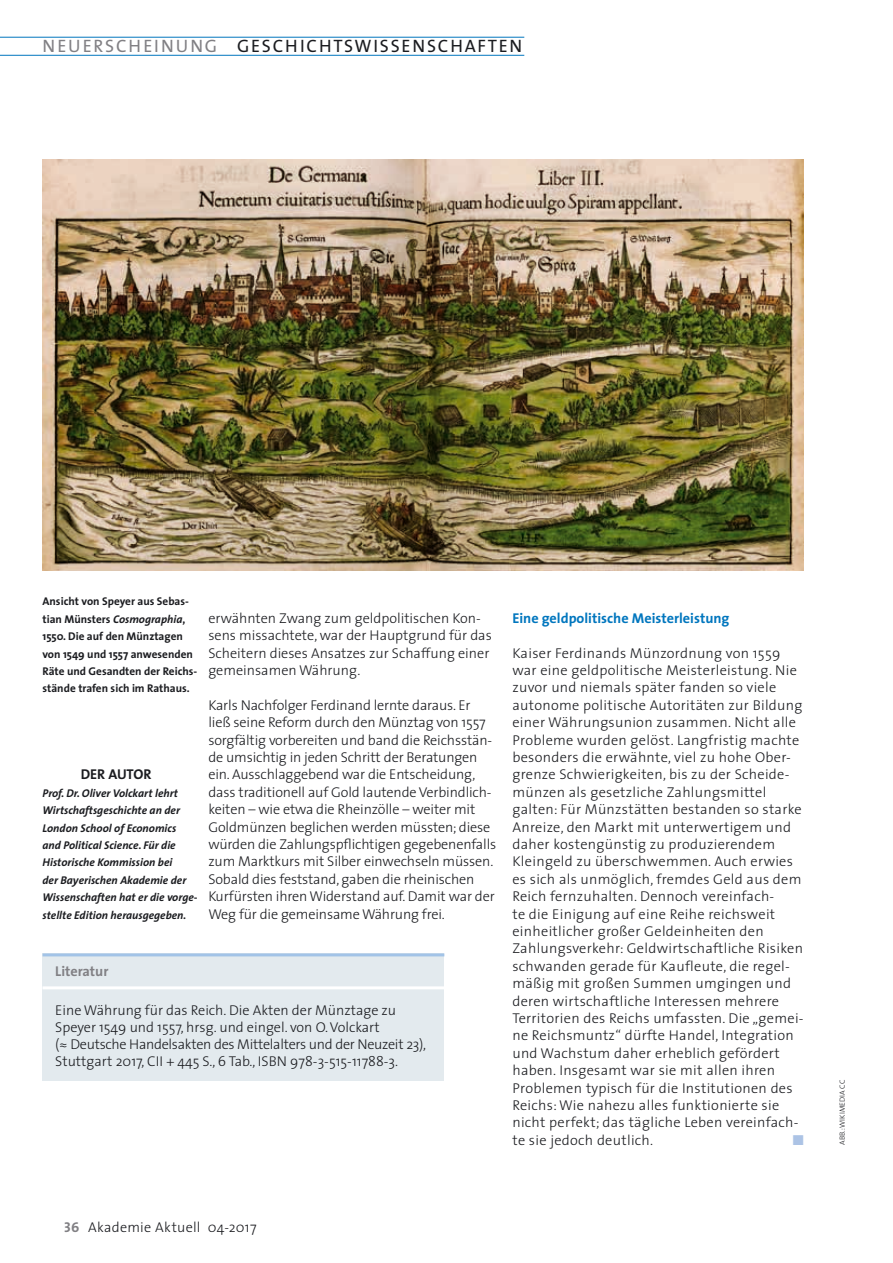
<style>
.page{position:relative;width:893px;height:1263px;background:#fff}
.page>*{position:absolute;margin:0;border:0;box-sizing:border-box;transform-origin:0 0}
.t1{font:18px "The Sans";letter-spacing:.1em;color:#1b1c20}
.t2{font:300 14.25px/17.4px "The Sans";letter-spacing:.02em;color:#1b1c20}
.t3{font:300 14.25px/17.4px "The Sans";letter-spacing:-.01em;color:#1b1c20}
.t4{font:300 14.25px/17.4px "The Sans";color:#1b1c20}
.t5{font:700 14.25px "The Sans";color:#0076be}
.t6{font:700 14.25px "The Sans";color:#818084}
.t7{font:700 14.25px "The Sans";letter-spacing:-.005em;color:#1b1c20}
.t8{font:14.25px "Zapf Dingbats ITC";color:#acc3e5}
.t9{font:italic 700 11.25px/17.4px "The Sans";color:#1b1c20}
.t10{font:700 11.25px/17.4px "The Sans";color:#1b1c20}
.t11{font:7.5px "The Sans Light Caps";color:#1b1c20}
.s1{color:#818084}
.s2{font-style:italic}
.s3{font-family:"The Sans Bold Caps";font-weight:400;color:#818084}
</style>
<div class="page">
<div style="left:43px;top:953px;width:401px;height:127px;background:#e3eaee"></div>
<hr style="left:43px;top:953px;width:401px;height:3px;background:#a2c3e7">
<hr style="left:43px;top:986px;width:401px;height:3px;background:#fff">
<img style="left:43px;top:159px;width:761px;height:411px">
<hr style="left:0;top:55px;width:524px;height:1px;background:#0076be">
<hr style="left:0;top:37px;width:524px;height:1px;background:#0076be">
<p class="t1" style="left:43px;top:31px;width:481px"><span class="s1">NEUERSCHEINUNG</span> GESCHICHTSWISSENSCHAFTEN</p>
<p class="t10" style="left:43px;top:593px;width:156px">Ansicht von Speyer aus Sebas&shy;tian Münsters <span class="s2">Cosmographia</span>,<br>1550. Die auf den Münztagen von 1549 und 1557 anwesenden<br>Räte und Gesandten der Reichs&shy;stände trafen sich im Rathaus.</p>
<p class="t7" style="left:81px;top:763px;width:72px">DER AUTOR</p>
<p class="t9" style="left:43px;top:784px;width:157px">Prof. Dr. Oliver Volckart lehrt<br>Wirtschaftsgeschichte an der<br>London School of Economics<br>and Political Science. Für die<br>Historische Kommission bei<br>der Bayerischen Akademie der<br>Wissenschaften hat er die vorge&shy;stellte Edition herausgegeben.</p>
<p class="t4" style="left:208px;top:609px;width:285px">erwähnten Zwang zum geldpolitischen Kon&shy;sens missachtete, war der Hauptgrund für das Scheitern dieses Ansatzes zur Schaffung einer gemeinsamen Währung.</p>
<p class="t3" style="left:208px;top:696px;width:289px">Karls Nachfolger Ferdinand lernte daraus. Er ließ seine Reform durch den Münztag von 1557 sorgfältig vorbereiten und band die Reichsstän&shy;de umsichtig in jeden Schritt der Beratungen ein. Ausschlaggebend war die Entscheidung, dass traditionell auf Gold lautende Verbindlich&shy;keiten – wie etwa die Rheinzölle – weiter mit Goldmünzen beglichen werden müssten; diese würden die Zahlungspflichtigen gegebenenfalls zum Marktkurs mit Silber einwechseln müssen.<br>Sobald dies feststand, gaben die rheinischen Kurfürsten ihren Widerstand auf. Damit war der Weg für die gemeinsame Währung frei.</p>
<p class="t6" style="left:55px;top:960px;width:55px">Literatur</p>
<p class="t4" style="left:55px;top:1001px;width:372px">Eine Währung für das Reich. Die Akten der Münztage zu Speyer 1549 und 1557, hrsg. und eingel. von O. Volckart<br>(≈ Deutsche Handelsakten des Mittelalters und der Neuzeit 23), Stuttgart 2017, CII + 445 S., 6 Tab., ISBN 978-3-515-11788-3.</p>
<p class="t5" style="left:512px;top:606px;width:219px">Eine geldpolitische Meisterleistung</p>
<p class="t2" style="left:512px;top:644px;width:293px">Kaiser Ferdinands Münzordnung von 1559 war eine geldpolitische Meisterleistung. Nie zuvor und niemals später fanden so viele autonome politische Autoritäten zur Bildung einer Währungsunion zusammen. Nicht alle Probleme wurden gelöst. Langfristig machte besonders die erwähnte, viel zu hohe Ober&shy;grenze Schwierigkeiten, bis zu der Scheide&shy;münzen als gesetzliche Zahlungsmittel galten: Für Münzstätten bestanden so starke Anreize, den Markt mit unterwertigem und daher kostengünstig zu produzierendem Kleingeld zu überschwemmen. Auch erwies es sich als unmöglich, fremdes Geld aus dem Reich fernzuhalten. Dennoch vereinfach-<br>te die Einigung auf eine Reihe reichsweit einheitlicher großer Geldeinheiten den Zahlungsverkehr: Geldwirtschaftliche Risiken schwanden gerade für Kaufleute, die regel&shy;mäßig mit großen Summen umgingen und deren wirtschaftliche Interessen mehrere Territorien des Reichs umfassten. Die „gemei&shy;ne Reichsmuntz“ dürfte Handel, Integration und Wachstum daher erheblich gefördert haben. Insgesamt war sie mit allen ihren Problemen typisch für die Institutionen des Reichs: Wie nahezu alles funktionierte sie nicht perfekt; das tägliche Leben vereinfach&shy;te sie jedoch deutlich.</p>
<p class="t8" style="left:793px;top:1133px;width:12px">■</p>
<p class="t2" style="left:64px;top:1218px;width:194px"><span class="s3">36</span> Akademie Aktuell 04-2017</p>
<p class="t11" style="left:836px;top:1145px;width:67px;rotate:-90deg">ABB.: WIKIMEDIA CC</p>
</div>
